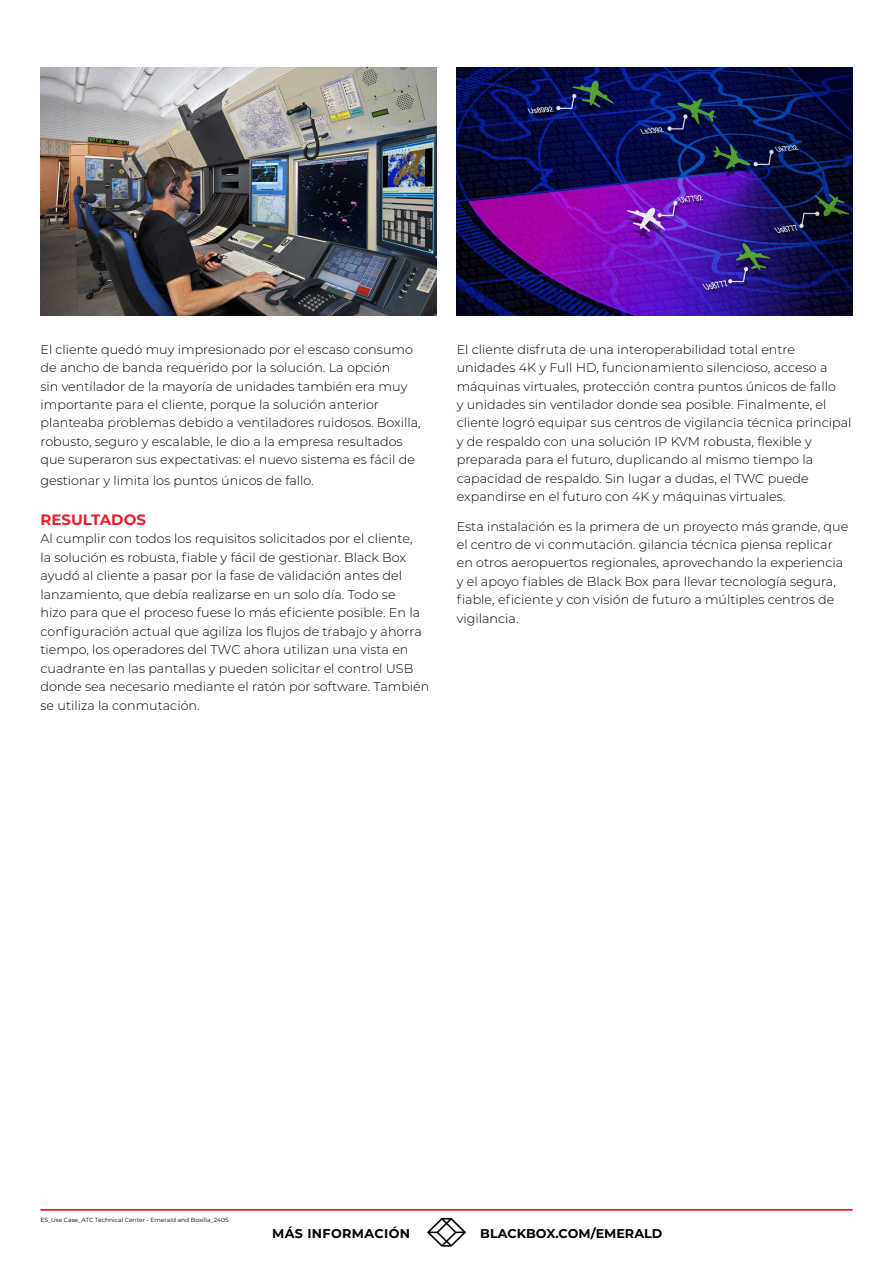
<style>
.page{position:relative;width:893px;height:1263px;background:#fff}
.page>*{position:absolute;margin:0;border:0;box-sizing:border-box;transform-origin:0 0}
.t1{font:700 15px "Montserrat";color:#e91d2d}
.t2{font:300 12.75px/18.5px "Montserrat";color:#000}
.t3{font:700 12.75px "Montserrat";color:#000}
.t4{font:700 12.75px "Montserrat";letter-spacing:.03em;color:#000101}
.t5{font:6px "Montserrat";color:#000}
</style>
<div class="page">
<hr style="left:40px;top:1209px;width:812px;height:2px;background:#e91d2d">
<img style="left:427px;top:1217px;width:40px;height:30px">
<img style="left:40px;top:68px;width:396px;height:248px">
<img style="left:457px;top:68px;width:395px;height:248px">
<p class="t2" style="left:40px;top:339px;width:382px">El cliente quedó muy impresionado por el escaso consumo de ancho de banda requerido por la solución. La opción<br>sin ventilador de la mayoría de unidades también era muy importante para el cliente, porque la solución anterior planteaba problemas debido a ventiladores ruidosos. Boxilla, robusto, seguro y escalable, le dio a la empresa resultados que superaron sus expectativas: el nuevo sistema es fácil de</p>
<p class="t2" style="left:40px;top:471px;width:275px">gestionar y limita los puntos únicos de fallo.</p>
<p class="t1" style="left:40px;top:509px;width:107px">RESULTADOS</p>
<p class="t2" style="left:40px;top:529px;width:390px">Al cumplir con todos los requisitos solicitados por el cliente,<br>la solución es robusta, fiable y fácil de gestionar. Black Box ayudó al cliente a pasar por la fase de validación antes del lanzamiento, que debía realizarse en un solo día. Todo se<br>hizo para que el proceso fuese lo más eficiente posible. En la configuración actual que agiliza los flujos de trabajo y ahorra tiempo, los operadores del TWC ahora utilizan una vista en cuadrante en las pantallas y pueden solicitar el control USB donde sea necesario mediante el ratón por software. También se utiliza la conmutación.</p>
<p class="t2" style="left:457px;top:339px;width:396px">El cliente disfruta de una interoperabilidad total entre unidades 4K y Full HD, funcionamiento silencioso, acceso a máquinas virtuales, protección contra puntos únicos de fallo<br>y unidades sin ventilador donde sea posible. Finalmente, el cliente logró equipar sus centros de vigilancia técnica principal y de respaldo con una solución IP KVM robusta, flexible y preparada para el futuro, duplicando al mismo tiempo la capacidad de respaldo. Sin lugar a dudas, el TWC puede expandirse en el futuro con 4K y máquinas virtuales.</p>
<p class="t2" style="left:457px;top:516px;width:393px">Esta instalación es la primera de un proyecto más grande, que el centro de vi conmutación. gilancia técnica piensa replicar en otros aeropuertos regionales, aprovechando la experiencia y el apoyo fiables de Black Box para llevar tecnología segura, fiable, eficiente y con visión de futuro a múltiples centros de vigilancia.</p>
<p class="t5" style="left:40px;top:1216px;width:189px">ES_Use Case_ATC Technical Center - Emerald and Boxilla_2405</p>
<p class="t4" style="left:272px;top:1224px;width:140px">MÁS INFORMACIÓN</p>
<p class="t3" style="left:480px;top:1224px;width:184px">BLACKBOX.COM/EMERALD</p>
</div>
